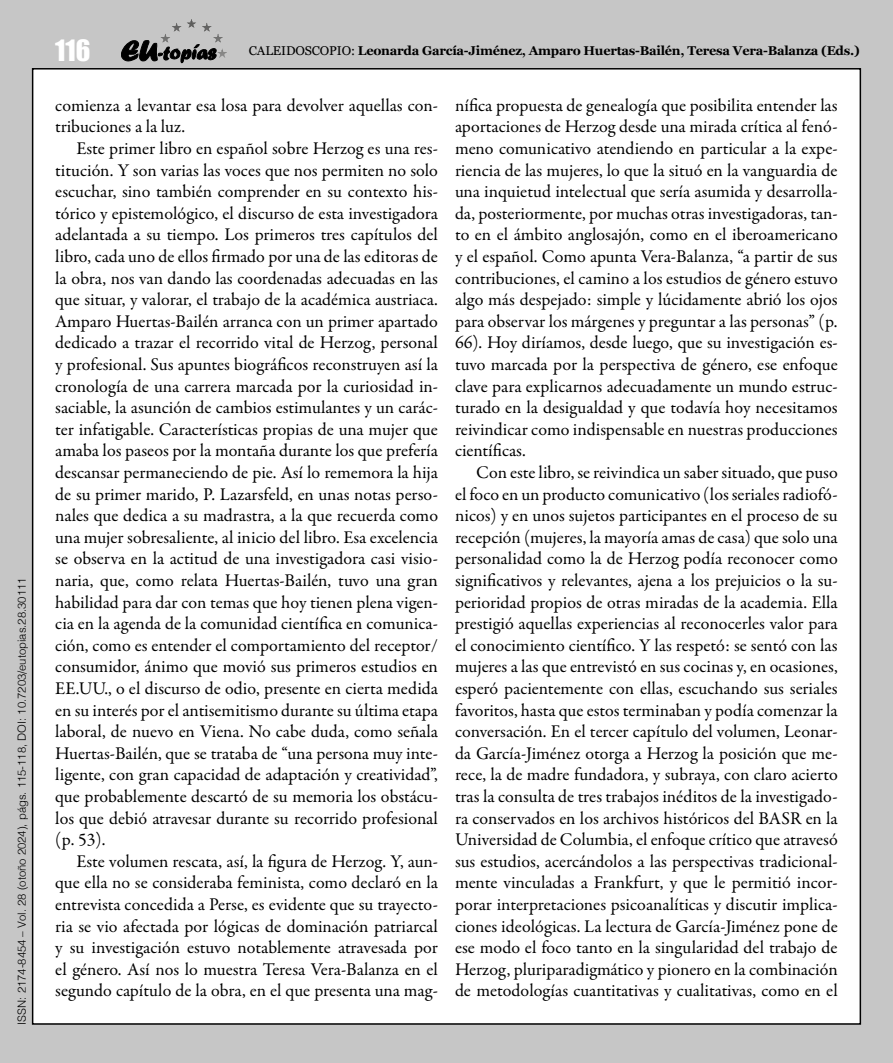
<style>
.page{position:relative;width:893px;height:1063px;background:#c6c6c6}
.page>*{position:absolute;margin:0;border:0;box-sizing:border-box;transform-origin:0 0}
.t1{font:27px "Impact";color:#fff}
.Articulo_parrafo{font:18px/21.6px "Garamond Premr Pro";color:#000;text-align:justify}
.t2{font:700 12.75px "Georgia";letter-spacing:-.02em;color:#000}
.t3{font:300 11.25px "Helvetica";color:#000}
.s1{font-weight:400}
</style>
<div class="page">
<div style="left:33px;top:69px;width:827px;height:955px;background:#fff"></div>
<svg style="left:121px;top:40px;width:95px;height:23px"></svg>
<hr style="left:161px;top:19px;width:66px;height:1px;background:#585857">
<hr style="left:161px;top:20px;width:66px;height:1px;background:#595958">
<hr style="left:161px;top:21px;width:66px;height:1px;background:#5a5a59">
<hr style="left:161px;top:22px;width:66px;height:1px;background:#5c5c5b">
<hr style="left:161px;top:23px;width:66px;height:1px;background:#5d5d5c">
<hr style="left:161px;top:24px;width:66px;height:1px;background:#5f5f5e">
<hr style="left:161px;top:25px;width:66px;height:1px;background:#60605f">
<hr style="left:161px;top:26px;width:66px;height:1px;background:#626261">
<hr style="left:161px;top:27px;width:66px;height:1px;background:#636362">
<hr style="left:161px;top:28px;width:66px;height:1px;background:#656464">
<hr style="left:161px;top:29px;width:66px;height:1px;background:#666565">
<hr style="left:161px;top:30px;width:66px;height:1px;background:#676766">
<hr style="left:161px;top:31px;width:66px;height:1px;background:#696868">
<hr style="left:161px;top:32px;width:66px;height:1px;background:#6a6969">
<hr style="left:161px;top:33px;width:66px;height:1px;background:#6c6b6b">
<hr style="left:161px;top:34px;width:66px;height:1px;background:#6c6c6c">
<hr style="left:161px;top:35px;width:66px;height:1px;background:#6e6e6d">
<hr style="left:161px;top:36px;width:66px;height:1px;background:#6f6f6e">
<hr style="left:161px;top:37px;width:66px;height:1px;background:#717170">
<hr style="left:161px;top:38px;width:66px;height:1px;background:#727271">
<hr style="left:161px;top:39px;width:66px;height:1px;background:#747473">
<hr style="left:161px;top:40px;width:66px;height:1px;background:#757574">
<hr style="left:161px;top:41px;width:66px;height:1px;background:#767675">
<hr style="left:161px;top:42px;width:66px;height:1px;background:#787877">
<hr style="left:161px;top:43px;width:66px;height:1px;background:#797978">
<hr style="left:161px;top:44px;width:66px;height:1px;background:#7b7b7a">
<hr style="left:161px;top:45px;width:66px;height:1px;background:#7c7c7b">
<hr style="left:161px;top:46px;width:66px;height:1px;background:#7e7d7d">
<hr style="left:161px;top:47px;width:66px;height:1px;background:#7f7e7e">
<hr style="left:161px;top:48px;width:66px;height:1px;background:#818080">
<hr style="left:161px;top:49px;width:66px;height:1px;background:#828181">
<hr style="left:161px;top:50px;width:66px;height:1px;background:#828282">
<hr style="left:161px;top:51px;width:66px;height:1px;background:#848483">
<hr style="left:161px;top:52px;width:66px;height:1px;background:#858584">
<hr style="left:161px;top:53px;width:66px;height:1px;background:#878786">
<hr style="left:161px;top:54px;width:66px;height:1px;background:#888887">
<hr style="left:161px;top:55px;width:66px;height:1px;background:#898989">
<hr style="left:161px;top:56px;width:66px;height:1px;background:#8a8a8a">
<hr style="left:161px;top:57px;width:66px;height:1px;background:#8c8c8b">
<p class="t3" style="left:12px;top:1025px;width:449px;rotate:-90deg">ISSN: 2174-8454 – Vol. 28 (otoño 2024), págs. 115-118, DOI: 10.7203/eutopias.28.30111</p>
<h1 class="t1" style="left:55px;top:29px;width:37px">116</h1>
<p class="t2" style="left:249px;top:41px;width:612px"><span class="s1">CALEIDOSCOPIO:</span> Leonarda García-Jiménez, Amparo Huertas-Bailén, Teresa Vera-Balanza (Eds.)</p>
<p class="Articulo_parrafo" style="left:55px;top:95px;width:384px">comienza a levantar esa losa para devolver aquellas con&shy;tribuciones a la luz.</p>
<p class="Articulo_parrafo" style="left:55px;top:138px;width:384px;text-indent:21px">Este primer libro en español sobre Herzog es una res&shy;titución. Y son varias las voces que nos permiten no solo escuchar, sino también comprender en su contexto his&shy;tórico y epistemológico, el discurso de esta investigadora adelantada a su tiempo. Los primeros tres capítulos del libro, cada uno de ellos firmado por una de las editoras de la obra, nos van dando las coordenadas adecuadas en las que situar, y valorar, el trabajo de la académica austriaca.<br>Amparo Huertas-Bailén arranca con un primer apartado dedicado a trazar el recorrido vital de Herzog, personal y profesional. Sus apuntes biográficos reconstruyen así la cronología de una carrera marcada por la curiosidad in&shy;saciable, la asunción de cambios estimulantes y un carác&shy;ter infatigable. Características propias de una mujer que amaba los paseos por la montaña durante los que prefería descansar permaneciendo de pie. Así lo rememora la hija de su primer marido, P. Lazarsfeld, en unas notas perso&shy;nales que dedica a su madrastra, a la que recuerda como una mujer sobresaliente, al inicio del libro. Esa excelencia se observa en la actitud de una investigadora casi visio&shy;naria, que, como relata Huertas-Bailén, tuvo una gran habilidad para dar con temas que hoy tienen plena vigen&shy;cia en la agenda de la comunidad científica en comunica&shy;ción, como es entender el comportamiento del receptor/ consumidor, ánimo que movió sus primeros estudios en EE.UU., o el discurso de odio, presente en cierta medida en su interés por el antisemitismo durante su última etapa laboral, de nuevo en Viena. No cabe duda, como señala Huertas-Bailén, que se trataba de “una persona muy inte&shy;ligente, con gran capacidad de adaptación y creatividad”, que probablemente descartó de su memoria los obstácu&shy;los que debió atravesar durante su recorrido profesional (p. 53).</p>
<p class="Articulo_parrafo" style="left:55px;top:851px;width:384px;text-indent:21px">Este volumen rescata, así, la figura de Herzog. Y, aun&shy;que ella no se consideraba feminista, como declaró en la entrevista concedida a Perse, es evidente que su trayecto&shy;ria se vio afectada por lógicas de dominación patriarcal y su investigación estuvo notablemente atravesada por el género. Así nos lo muestra Teresa Vera-Balanza en el segundo capítulo de la obra, en el que presenta una mag-</p>
<p class="Articulo_parrafo" style="left:455px;top:95px;width:384px">nífica propuesta de genealogía que posibilita entender las aportaciones de Herzog desde una mirada crítica al fenó&shy;meno comunicativo atendiendo en particular a la expe&shy;riencia de las mujeres, lo que la situó en la vanguardia de una inquietud intelectual que sería asumida y desarrolla&shy;da, posteriormente, por muchas otras investigadoras, tan&shy;to en el ámbito anglosajón, como en el iberoamericano y el español. Como apunta Vera-Balanza, “a partir de sus contribuciones, el camino a los estudios de género estuvo algo más despejado: simple y lúcidamente abrió los ojos para observar los márgenes y preguntar a las personas” (p.<br>66). Hoy diríamos, desde luego, que su investigación es&shy;tuvo marcada por la perspectiva de género, ese enfoque clave para explicarnos adecuadamente un mundo estruc&shy;turado en la desigualdad y que todavía hoy necesitamos reivindicar como indispensable en nuestras producciones científicas.</p>
<p class="Articulo_parrafo" style="left:455px;top:462px;width:384px;text-indent:21px">Con este libro, se reivindica un saber situado, que puso el foco en un producto comunicativo (los seriales radiofó&shy;nicos) y en unos sujetos participantes en el proceso de su recepción (mujeres, la mayoría amas de casa) que solo una personalidad como la de Herzog podía reconocer como significativos y relevantes, ajena a los prejuicios o la su&shy;perioridad propios de otras miradas de la academia. Ella prestigió aquellas experiencias al reconocerles valor para el conocimiento científico. Y las respetó: se sentó con las mujeres a las que entrevistó en sus cocinas y, en ocasiones, esperó pacientemente con ellas, escuchando sus seriales favoritos, hasta que estos terminaban y podía comenzar la conversación. En el tercer capítulo del volumen, Leonar&shy;da García-Jiménez otorga a Herzog la posición que me&shy;rece, la de madre fundadora, y subraya, con claro acierto tras la consulta de tres trabajos inéditos de la investigado&shy;ra conservados en los archivos históricos del BASR en la Universidad de Columbia, el enfoque crítico que atravesó sus estudios, acercándolos a las perspectivas tradicional&shy;mente vinculadas a Frankfurt, y que le permitió incor&shy;porar interpretaciones psicoanalíticas y discutir implica&shy;ciones ideológicas. La lectura de García-Jiménez pone de ese modo el foco tanto en la singularidad del trabajo de Herzog, pluriparadigmático y pionero en la combinación de metodologías cuantitativas y cualitativas, como en el</p>
</div>
